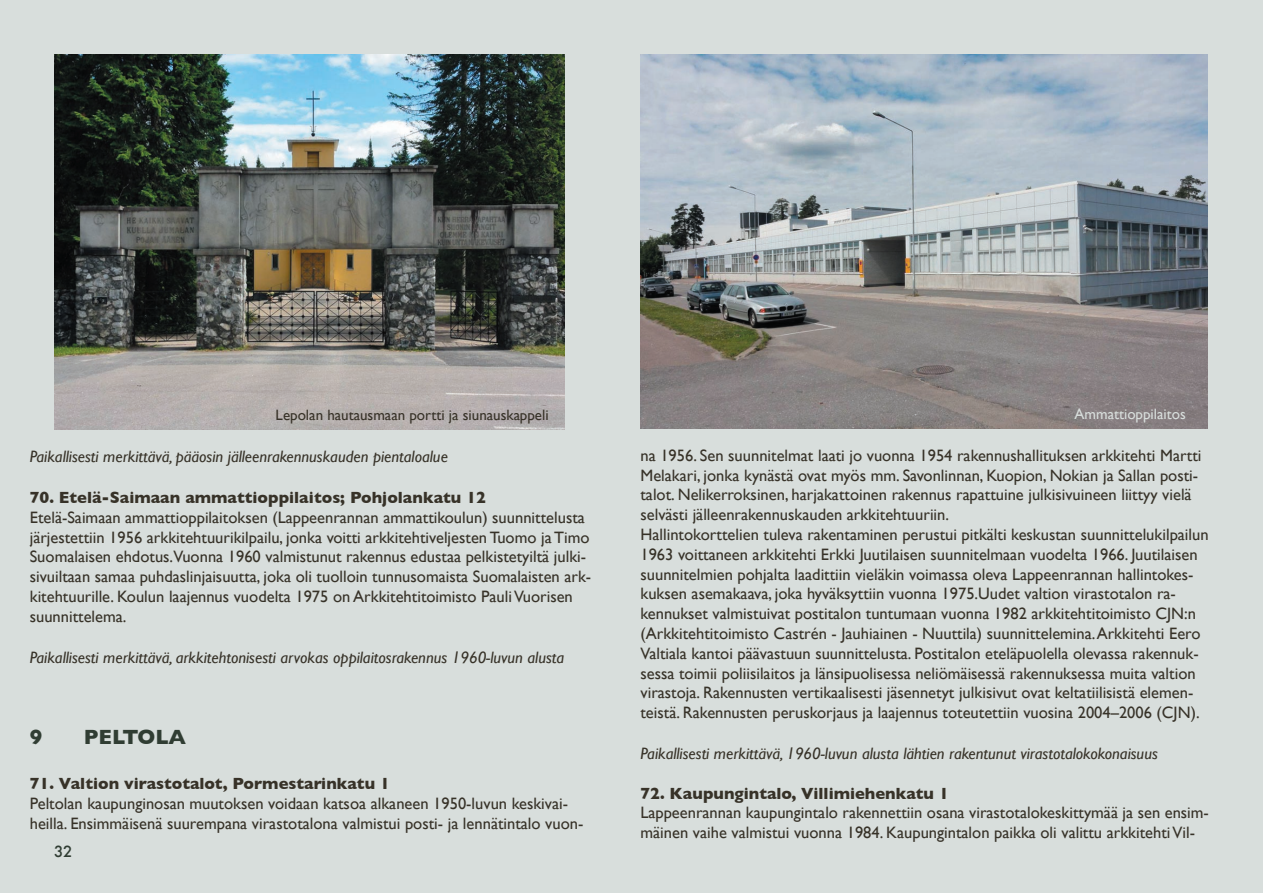
<style>
.page{position:relative;width:1263px;height:893px;background:#d8dedc}
.page>*{position:absolute;margin:0;border:0;box-sizing:border-box;transform-origin:0 0}
.t1{font:700 21px "Gill Sans";letter-spacing:-.005em;color:#303d33}
.t2{font:16.5px/19.8px "Gill Sans";color:#373228}
.t3{font:italic 16.5px "Gill Sans";color:#373228}
.t4{font:700 16.5px "Gill Sans";color:#373228}
.t5{font:15px "Gill Sans";color:#373228}
.t6{font:15px "Gill Sans";color:#d8dedc}
.t7{font:500 15px "Futura";color:#303d33}
</style>
<div class="page">
<img style="left:640px;top:54px;width:568px;height:374px">
<img style="left:54px;top:54px;width:510px;height:375px">
<p class="t5" style="left:276px;top:406px;width:275px">Lepolan hautausmaan portti ja siunauskappeli</p>
<p class="t6" style="left:1074px;top:405px;width:113px">Ammattioppilaitos</p>
<p class="t3" style="left:30px;top:447px;width:420px">Paikallisesti merkittävä, pääosin jälleenrakennuskauden pientaloalue</p>
<p class="t4" style="left:30px;top:488px;width:458px">70. Etelä-Saimaan ammattioppilaitos; Pohjolankatu 12</p>
<p class="t2" style="left:30px;top:507px;width:563px">Etelä-Saimaan ammattioppilaitoksen (Lappeenrannan ammattikoulun) suunnittelusta järjestettiin 1956 arkkitehtuurikilpailu, jonka voitti arkkitehtiveljesten Tuomo ja Timo Suomalaisen ehdotus.Vuonna 1960 valmistunut rakennus edustaa pelkistetyiltä julki&shy;sivuiltaan samaa puhdaslinjaisuutta, joka oli tuolloin tunnusomaista Suomalaisten ark&shy;kitehtuurille. Koulun laajennus vuodelta 1975 on Arkkitehtitoimisto Pauli Vuorisen suunnittelema.</p>
<p class="t3" style="left:30px;top:648px;width:536px">Paikallisesti merkittävä, arkkitehtonisesti arvokas oppilaitosrakennus 1960-luvun alusta</p>
<p class="t1" style="left:30px;top:725px;width:14px">9</p>
<p class="t1" style="left:84px;top:725px;width:104px">PELTOLA</p>
<p class="t4" style="left:30px;top:774px;width:362px">71. Valtion virastotalot, Pormestarinkatu 1</p>
<p class="t2" style="left:30px;top:793px;width:555px">Peltolan kaupunginosan muutoksen voidaan katsoa alkaneen 1950-luvun keskivai&shy;heilla. Ensimmäisenä suurempana virastotalona valmistui posti- ja lennätintalo vuon-</p>
<p class="t7" style="left:54px;top:841px;width:20px">32</p>
<p class="t2" style="left:640px;top:445px;width:570px">na 1956. Sen suunnitelmat laati jo vuonna 1954 rakennushallituksen arkkitehti Martti Melakari, jonka kynästä ovat myös mm. Savonlinnan, Kuopion, Nokian ja Sallan posti&shy;talot. Nelikerroksinen, harjakattoinen rakennus rapattuine julkisivuineen liittyy vielä selvästi jälleenrakennuskauden arkkitehtuuriin.<br>Hallintokorttelien tuleva rakentaminen perustui pitkälti keskustan suunnittelukilpailun 1963 voittaneen arkkitehti Erkki Juutilaisen suunnitelmaan vuodelta 1966. Juutilaisen suunnitelmien pohjalta laadittiin vieläkin voimassa oleva Lappeenrannan hallintokes&shy;kuksen asemakaava, joka hyväksyttiin vuonna 1975.Uudet valtion virastotalon ra&shy;kennukset valmistuivat postitalon tuntumaan vuonna 1982 arkkitehtitoimisto CJN:n (Arkkitehtitoimisto Castrén - Jauhiainen - Nuuttila) suunnittelemina. Arkkitehti Eero Valtiala kantoi päävastuun suunnittelusta. Postitalon eteläpuolella olevassa rakennuk&shy;sessa toimii poliisilaitos ja länsipuolisessa neliömäisessä rakennuksessa muita valtion virastoja. Rakennusten vertikaalisesti jäsennetyt julkisivut ovat keltatiilisistä elemen&shy;teistä. Rakennusten peruskorjaus ja laajennus toteutettiin vuosina 2004–2006 (CJN).</p>
<p class="t3" style="left:640px;top:744px;width:519px">Paikallisesti merkittävä, 1960-luvun alusta lähtien rakentunut virastotalokokonaisuus</p>
<p class="t4" style="left:640px;top:783px;width:310px">72. Kaupungintalo, Villimiehenkatu 1</p>
<p class="t2" style="left:640px;top:803px;width:570px">Lappeenrannan kaupungintalo rakennettiin osana virastotalokeskittymää ja sen ensim&shy;mäinen vaihe valmistui vuonna 1984. Kaupungintalon paikka oli valittu arkkitehti Vil-</p>
</div>
